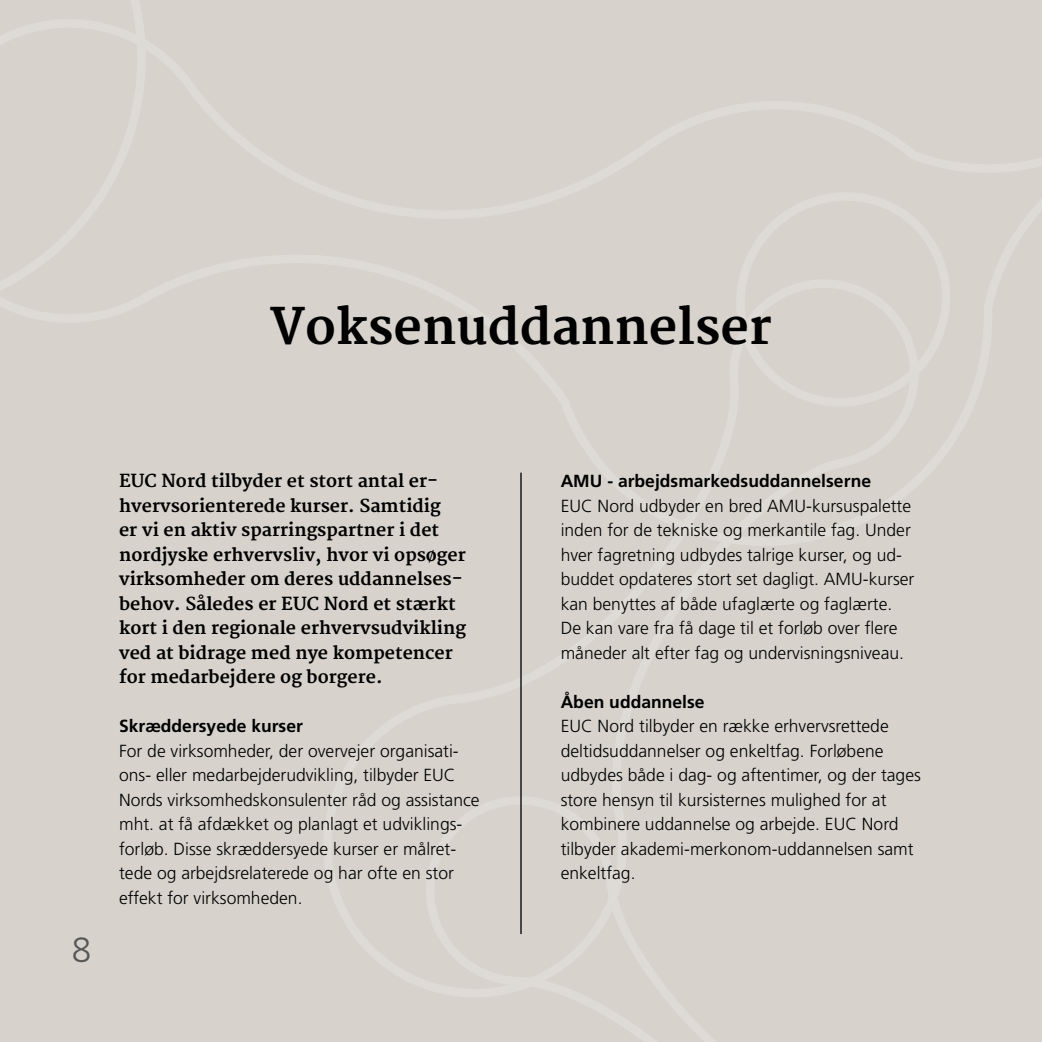
<style>
.page{position:relative;width:1042px;height:1042px;background:#d7d3cc}
.page>*{position:absolute;margin:0;border:0;box-sizing:border-box;transform-origin:0 0}
.t1{font:700 49px "Merriweather";color:#000}
.t2{font:300 35px "Frutiger LT Std";color:#575756}
.t3{font:300 17.5px/24.5px "Frutiger LT Std";color:#000}
.t4{font:700 17.5px/24.5px "Merriweather";color:#000}
.t5{font:700 17.5px "Frutiger LT Std";color:#000}
</style>
<div class="page">
<hr style="left:520px;top:473px;width:2px;height:461px;background:#000">
<h1 class="t1" style="left:270px;top:298px;width:503px">Voksenuddannelser</h1>
<h2 class="t2" style="left:72px;top:930px;width:21px">8</h2>
<p class="t4" style="left:119px;top:469px;width:348px">EUC Nord tilbyder et stort antal er&shy;hvervsorienterede kurser. Samtidig<br>er vi en aktiv sparringspartner i det nordjyske erhvervsliv, hvor vi opsøger virksomheder om deres uddannelses&shy;behov. Således er EUC Nord et stærkt kort i den regionale erhvervsudvikling ved at bidrage med nye kompetencer for medarbejdere og borgere.</p>
<p class="t5" style="left:119px;top:716px;width:185px">Skræddersyede kurser</p>
<p class="t3" style="left:119px;top:739px;width:362px">For de virksomheder, der overvejer organisati&shy;ons- eller medarbejderudvikling, tilbyder EUC Nords virksomhedskonsulenter råd og assistance mht. at få afdækket og planlagt et udviklings&shy;forløb. Disse skræddersyede kurser er målret&shy;tede og arbejdsrelaterede og har ofte en stor effekt for virksomheden.</p>
<p class="t5" style="left:561px;top:471px;width:312px">AMU - arbejdsmarkedsuddannelserne</p>
<p class="t3" style="left:561px;top:494px;width:355px">EUC Nord udbyder en bred AMU-kursuspalette inden for de tekniske og merkantile fag. Under hver fagretning udbydes talrige kurser, og ud&shy;buddet opdateres stort set dagligt. AMU-kurser kan benyttes af både ufaglærte og faglærte.<br>De kan vare fra få dage til et forløb over flere måneder alt efter fag og undervisningsniveau.</p>
<p class="t5" style="left:561px;top:691px;width:145px">Åben uddannelse</p>
<p class="t3" style="left:561px;top:714px;width:362px">EUC Nord tilbyder en række erhvervsrettede deltidsuddannelser og enkeltfag. Forløbene udbydes både i dag- og aftentimer, og der tages store hensyn til kursisternes mulighed for at kombinere uddannelse og arbejde. EUC Nord tilbyder akademi-merkonom-uddannelsen samt enkeltfag.</p>
</div>
